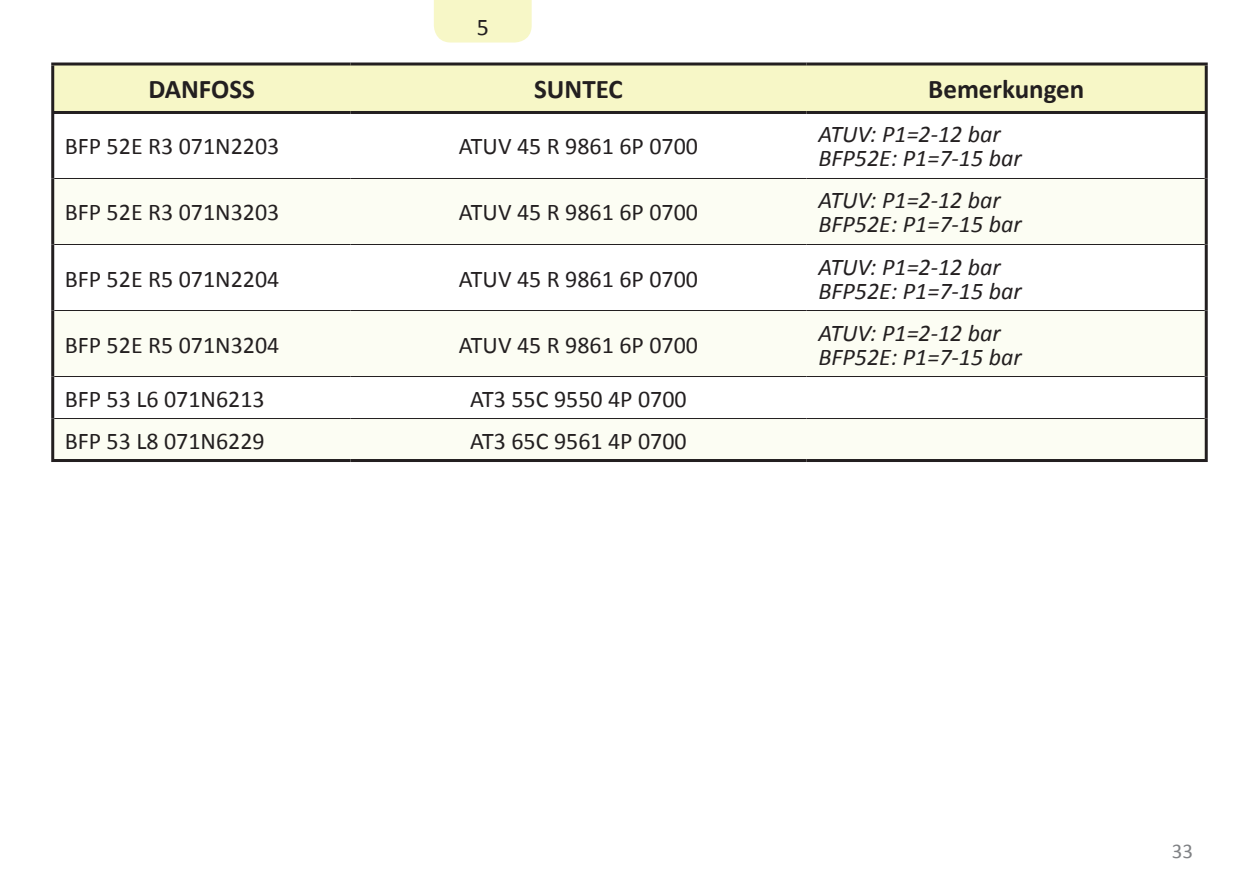
<style>
.page{position:relative;width:1259px;height:893px;background:#fff}
.page>*{position:absolute;margin:0;border:0;box-sizing:border-box;transform-origin:0 0}
.t1{font:700 27px "Calibri";color:#231f20}
.t2{font:24px "Calibri";color:#231f20}
.t3{font:italic 24px "Calibri";color:#231f20}
.t4{font:21px "Calibri";color:#808285}
</style>
<div class="page">
<div style="left:54px;top:66px;width:1150px;height:45px;background:#f7f7c7"></div>
<svg style="left:54px;top:179px;width:1150px;height:280px;fill:#fcfdf3"></svg>
<hr style="left:51px;top:63px;width:299px;height:3px;background:#231f20">
<hr style="left:51px;top:66px;width:3px;height:45px;background:#231f20">
<hr style="left:350px;top:63px;width:456px;height:3px;background:#231f20">
<hr style="left:806px;top:63px;width:401px;height:3px;background:#231f20">
<hr style="left:1204px;top:66px;width:3px;height:45px;background:#231f20">
<hr style="left:350px;top:111px;width:456px;height:3px;background:#231f20">
<hr style="left:806px;top:111px;width:401px;height:3px;background:#231f20">
<hr style="left:1204px;top:114px;width:3px;height:64px;background:#231f20">
<hr style="left:51px;top:459px;width:299px;height:3px;background:#231f20">
<hr style="left:1204px;top:178px;width:3px;height:66px;background:#231f20">
<hr style="left:1204px;top:244px;width:3px;height:66px;background:#231f20">
<hr style="left:350px;top:459px;width:456px;height:3px;background:#231f20">
<hr style="left:806px;top:459px;width:401px;height:3px;background:#231f20">
<hr style="left:51px;top:111px;width:299px;height:3px;background:#231f20">
<hr style="left:51px;top:114px;width:3px;height:64px;background:#231f20">
<hr style="left:51px;top:178px;width:3px;height:66px;background:#231f20">
<hr style="left:51px;top:244px;width:3px;height:66px;background:#231f20">
<hr style="left:51px;top:310px;width:3px;height:66px;background:#231f20">
<hr style="left:1204px;top:310px;width:3px;height:66px;background:#231f20">
<hr style="left:51px;top:376px;width:3px;height:42px;background:#231f20">
<hr style="left:1204px;top:376px;width:3px;height:42px;background:#231f20">
<hr style="left:51px;top:418px;width:3px;height:41px;background:#231f20">
<hr style="left:1204px;top:418px;width:3px;height:41px;background:#231f20">
<hr style="left:54px;top:178px;width:296px;height:1px;background:#231f20">
<hr style="left:350px;top:178px;width:456px;height:1px;background:#231f20">
<hr style="left:806px;top:178px;width:398px;height:1px;background:#231f20">
<hr style="left:54px;top:244px;width:296px;height:1px;background:#231f20">
<hr style="left:350px;top:244px;width:456px;height:1px;background:#231f20">
<hr style="left:806px;top:244px;width:398px;height:1px;background:#231f20">
<hr style="left:54px;top:310px;width:296px;height:1px;background:#231f20">
<hr style="left:350px;top:310px;width:456px;height:1px;background:#231f20">
<hr style="left:806px;top:310px;width:398px;height:1px;background:#231f20">
<hr style="left:54px;top:376px;width:296px;height:1px;background:#231f20">
<hr style="left:350px;top:376px;width:456px;height:1px;background:#231f20">
<hr style="left:806px;top:376px;width:398px;height:1px;background:#231f20">
<hr style="left:54px;top:418px;width:296px;height:1px;background:#231f20">
<hr style="left:350px;top:418px;width:456px;height:1px;background:#231f20">
<hr style="left:806px;top:418px;width:398px;height:1px;background:#231f20">
<div style="left:434px;top:0;width:97px;height:43px;background:#f7f7c7"></div>
<p class="t2" style="left:477px;top:11px;width:14px">5</p>
<p class="t1" style="left:148px;top:72px;width:108px">DANFOSS</p>
<p class="t1" style="left:534px;top:72px;width:90px">SUNTEC</p>
<p class="t1" style="left:928px;top:72px;width:158px">Bemerkungen</p>
<p class="t2" style="left:65px;top:131px;width:216px">BFP 52E R3 071N2203</p>
<p class="t2" style="left:459px;top:131px;width:241px">ATUV 45 R 9861 6P 0700</p>
<p class="t3" style="left:818px;top:118px;width:184px">ATUV: P1=2-12 bar</p>
<p class="t3" style="left:818px;top:142px;width:205px">BFP52E: P1=7-15 bar</p>
<p class="t2" style="left:65px;top:197px;width:216px">BFP 52E R3 071N3203</p>
<p class="t2" style="left:459px;top:197px;width:241px">ATUV 45 R 9861 6P 0700</p>
<p class="t2" style="left:65px;top:263px;width:216px">BFP 52E R5 071N2204</p>
<p class="t2" style="left:459px;top:263px;width:241px">ATUV 45 R 9861 6P 0700</p>
<p class="t2" style="left:65px;top:329px;width:216px">BFP 52E R5 071N3204</p>
<p class="t2" style="left:459px;top:329px;width:241px">ATUV 45 R 9861 6P 0700</p>
<p class="t2" style="left:65px;top:383px;width:202px">BFP 53 L6 071N6213</p>
<p class="t2" style="left:470px;top:383px;width:218px">AT3 55C 9550 4P 0700</p>
<p class="t2" style="left:65px;top:425px;width:202px">BFP 53 L8 071N6229</p>
<p class="t2" style="left:470px;top:425px;width:218px">AT3 65C 9561 4P 0700</p>
<p class="t3" style="left:818px;top:184px;width:184px">ATUV: P1=2-12 bar</p>
<p class="t3" style="left:818px;top:208px;width:205px">BFP52E: P1=7-15 bar</p>
<p class="t3" style="left:818px;top:250px;width:184px">ATUV: P1=2-12 bar</p>
<p class="t3" style="left:818px;top:274px;width:205px">BFP52E: P1=7-15 bar</p>
<p class="t3" style="left:818px;top:316px;width:184px">ATUV: P1=2-12 bar</p>
<p class="t3" style="left:818px;top:340px;width:205px">BFP52E: P1=7-15 bar</p>
<p class="t4" style="left:1171px;top:837px;width:23px">33</p>
</div>
